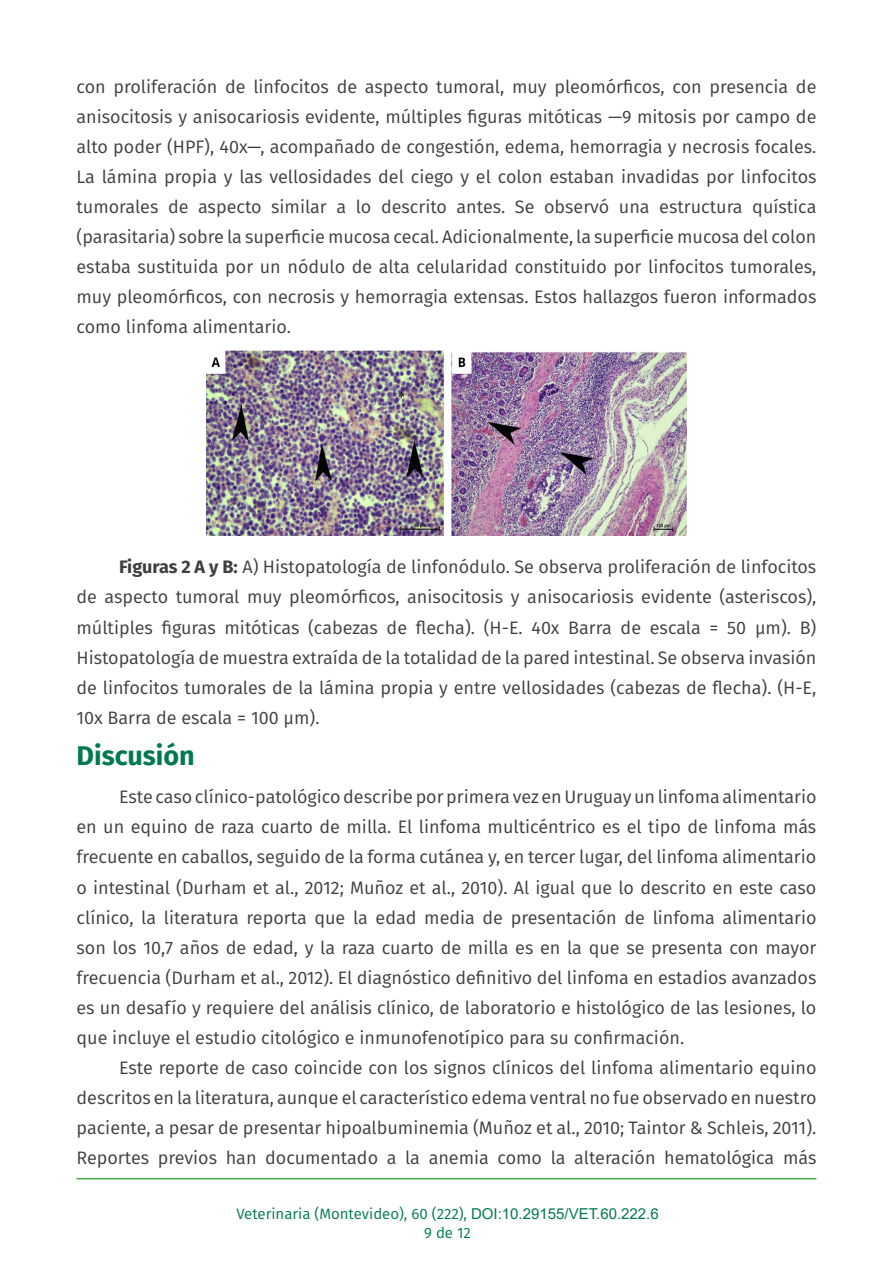
<style>
.page{position:relative;width:893px;height:1263px;background:#fff}
.page>*{position:absolute;margin:0;border:0;box-sizing:border-box;transform-origin:0 0}
.t1{font:700 27px "Fira Sans";color:#00794e}
.t2{font:18px/30px "Fira Sans";color:#3e3e3f;text-align:justify}
.t3{font:15px/19.5px "Fira Sans";color:#00794e;text-align:center}
.s1{font-weight:700}
.s2{font-family:"Arial"}
</style>
<div class="page">
<hr style="left:77px;top:1178px;width:739px;height:1px;background:#40ae49">
<img style="left:206px;top:351px;width:481px;height:185px">
<p class="t2" style="left:77px;top:72px;width:741px">con proliferación de linfocitos de aspecto tumoral, muy pleomórficos, con presencia de anisocitosis y anisocariosis evidente, múltiples figuras mitóticas —9 mitosis por campo de alto poder (HPF), 40x—, acompañado de congestión, edema, hemorragia y necrosis focales.<br>La lámina propia y las vellosidades del ciego y el colon estaban invadidas por linfocitos tumorales de aspecto similar a lo descrito antes. Se observó una estructura quística (parasitaria) sobre la superficie mucosa cecal. Adicionalmente, la superficie mucosa del colon estaba sustituida por un nódulo de alta celularidad constituido por linfocitos tumorales, muy pleomórficos, con necrosis y hemorragia extensas. Estos hallazgos fueron informados como linfoma alimentario.</p>
<p class="t2" style="left:77px;top:552px;width:741px;text-indent:43px"><span class="s1">Figuras 2 A y B:</span> A) Histopatología de linfonódulo. Se observa proliferación de linfocitos de aspecto tumoral muy pleomórficos, anisocitosis y anisocariosis evidente (asteriscos), múltiples figuras mitóticas (cabezas de flecha). (H-E. 40x Barra de escala = 50 µm). B)<br>Histopatología de muestra extraída de la totalidad de la pared intestinal. Se observa invasión de linfocitos tumorales de la lámina propia y entre vellosidades (cabezas de flecha). (H-E, 10x Barra de escala = 100 µm).</p>
<h1 class="t1" style="left:77px;top:733px;width:120px">Discusión</h1>
<p class="t2" style="left:77px;top:782px;width:741px;text-indent:43px">Este caso clínico-patológico describe por primera vez en Uruguay un linfoma alimentario en un equino de raza cuarto de milla. El linfoma multicéntrico es el tipo de linfoma más frecuente en caballos, seguido de la forma cutánea y, en tercer lugar, del linfoma alimentario o intestinal (Durham et al., 2012; Muñoz et al., 2010). Al igual que lo descrito en este caso clínico, la literatura reporta que la edad media de presentación de linfoma alimentario son los 10,7 años de edad, y la raza cuarto de milla es en la que se presenta con mayor frecuencia (Durham et al., 2012). El diagnóstico definitivo del linfoma en estadios avanzados es un desafío y requiere del análisis clínico, de laboratorio e histológico de las lesiones, lo que incluye el estudio citológico e inmunofenotípico para su confirmación.</p>
<p class="t2" style="left:77px;top:1052px;width:741px;text-indent:43px">Este reporte de caso coincide con los signos clínicos del linfoma alimentario equino descritos en la literatura, aunque el característico edema ventral no fue observado en nuestro paciente, a pesar de presentar hipoalbuminemia (Muñoz et al., 2010; Taintor &amp; Schleis, 2011).<br>Reportes previos han documentado a la anemia como la alteración hematológica más</p>
<p class="t3" style="left:236px;top:1203px;width:424px">Veterinaria (Montevideo), 60 (222), <span class="s2">DOI:10.29155/VET.60.222.6<br></span>9 de 12</p>
</div>
